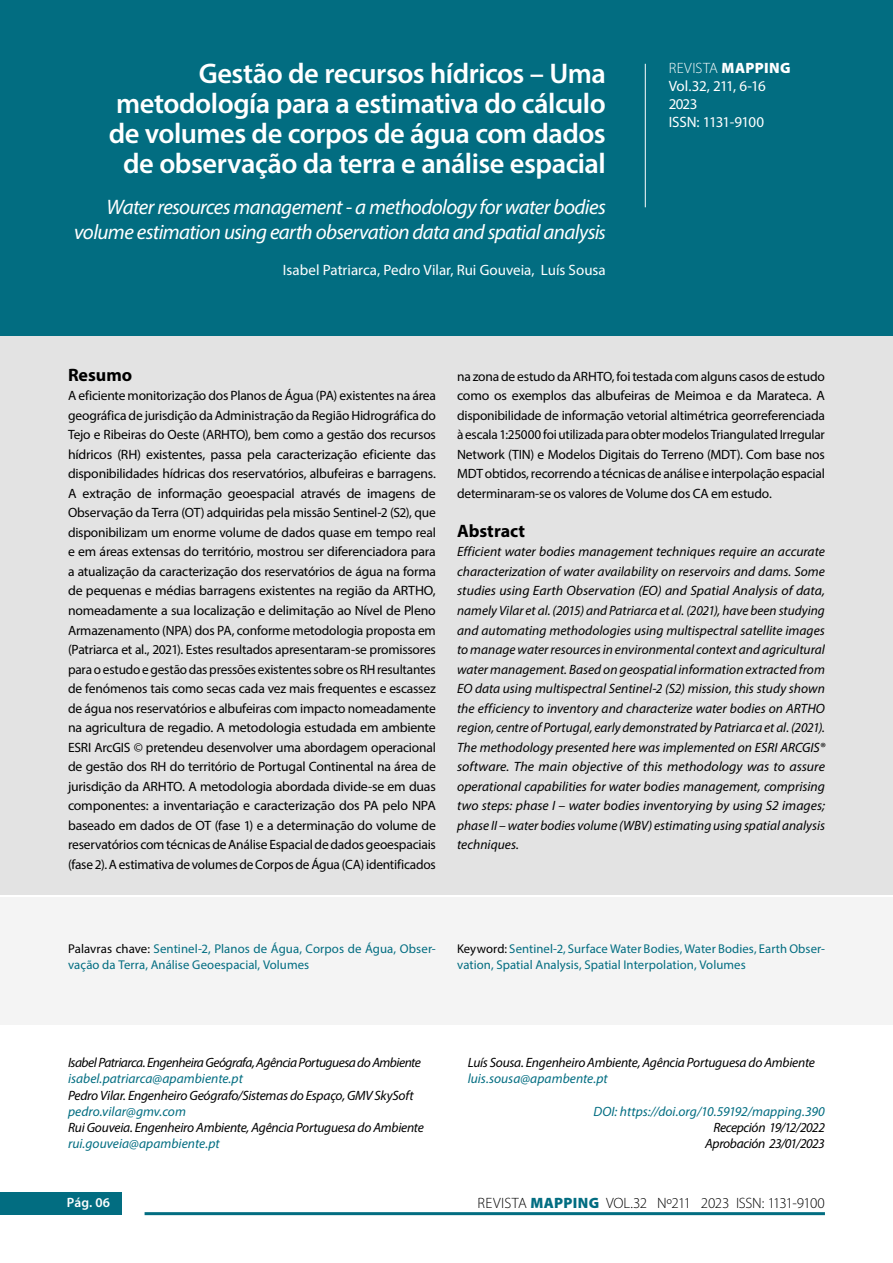
<style>
.page{position:relative;width:893px;height:1263px;background:#fff}
.page>*{position:absolute;margin:0;border:0;box-sizing:border-box;transform-origin:0 0}
.t1{font:600 28.5px/30px "Myriad Pro";letter-spacing:-.02em;color:#fff;text-align:right}
.t2{font:italic 21px/25.5px "Myriad Pro";letter-spacing:-.03em;color:#fff;text-align:right}
.t3{font:700 18px "Myriad Pro";color:#000}
.t4{font:15px "Myriad Pro";letter-spacing:-.005em;color:#fff}
.t5{font:15px/18px "Myriad Pro";letter-spacing:-.04em;color:#fff}
.t6{font:300 15px "Myriad Pro";letter-spacing:-.015em;color:#000}
.t7{font:13.5px/19.5px "Myriad Pro";letter-spacing:-.015em;color:#000;text-align:justify}
.t8{font:italic 13.5px/19.5px "Myriad Pro";letter-spacing:-.02em;color:#000;text-align:justify}
.t9{font:italic 13.5px "Myriad Pro";color:#026d81}
.t10{font:italic 13.5px "Myriad Pro";letter-spacing:-.04em;color:#000}
.t11{font:600 13.5px "Myriad Pro";color:#fff}
.t12{font:12.75px/16.5px "Myriad Pro";letter-spacing:.005em;color:#026d81}
.s1{font-size:19.5px}
.s2{font-weight:300}
.s3{font-weight:900}
.s4{color:#000}
.s5{font-weight:900;color:#026d81}
</style>
<div class="page">
<div style="left:0;top:1193px;width:121px;height:22px;background:#026d81"></div>
<hr style="left:145px;top:1212px;width:680px;height:3px;background:#026d81">
<div style="left:0;top:273px;width:893px;height:622px;background:#e3e3e3"></div>
<div style="left:0;top:0;width:893px;height:336px;background:#026d81"></div>
<div style="left:0;top:897px;width:893px;height:128px;background:#f4f4f4"></div>
<hr style="left:645px;top:64px;width:1px;height:143px;background:#fff">
<h1 class="t1" style="left:109px;top:58px;width:499px">Gestão de recursos hídricos – Uma metodología para a estimativa do cálculo de volumes de corpos de água com dados de observação da terra e análise espacial</h1>
<h2 class="t2" style="left:74px;top:193px;width:533px">Water resources management - a methodology for water bodies volume estimation using earth observation data and spatial analysi<span class="s1">s</span></h2>
<p class="t4" style="left:283px;top:261px;width:324px">Isabel Patriarca, Pedro Vilar, Rui Gouveia, Luís Sousa</p>
<p class="t5" style="left:669px;top:59px;width:123px"><span class="s2">REVISTA</span> <span class="s3">MAPPING<br></span>Vol.32, 211, 6-16<br>2023<br>ISSN: 1131-9100</p>
<h3 class="t3" style="left:68px;top:363px;width:66px">Resumo</h3>
<p class="t7" style="left:68px;top:386px;width:369px">A eficiente monitorização dos Planos de Água (PA) existentes na área geográfica de jurisdição da Administração da Região Hidrográfica do Tejo e Ribeiras do Oeste (ARHTO), bem como a gestão dos recursos hídricos (RH) existentes, passa pela caracterização eficiente das disponibilidades hídricas dos reservatórios, albufeiras e barragens.<br>A extração de informação geoespacial através de imagens de Observação da Terra (OT) adquiridas pela missão Sentinel-2 (S2), que disponibilizam um enorme volume de dados quase em tempo real e em áreas extensas do território, mostrou ser diferenciadora para a atualização da caracterização dos reservatórios de água na forma de pequenas e médias barragens existentes na região da ARTHO, nomeadamente a sua localização e delimitação ao Nível de Pleno Armazenamento (NPA) dos PA, conforme metodologia proposta em (Patriarca et al., 2021). Estes resultados apresentaram-se promissores para o estudo e gestão das pressões existentes sobre os RH resultantes de fenómenos tais como secas cada vez mais frequentes e escassez de água nos reservatórios e albufeiras com impacto nomeadamente na agricultura de regadio. A metodologia estudada em ambiente ESRI ArcGIS © pretendeu desenvolver uma abordagem operacional de gestão dos RH do território de Portugal Continental na área de jurisdição da ARHTO. A metodologia abordada divide-se em duas componentes: a inventariação e caracterização dos PA pelo NPA baseado em dados de OT (fase 1) e a determinação do volume de reservatórios com técnicas de Análise Espacial de dados geoespaciais (fase 2). A estimativa de volumes de Corpos de Água (CA) identificados</p>
<p class="t7" style="left:457px;top:366px;width:369px">na zona de estudo da ARHTO, foi testada com alguns casos de estudo como os exemplos das albufeiras de Meimoa e da Marateca. A disponibilidade de informação vetorial altimétrica georreferenciada à escala 1:25000 foi utilizada para obter modelos Triangulated Irregular Network (TIN) e Modelos Digitais do Terreno (MDT). Com base nos MDT obtidos, recorrendo a técnicas de análise e interpolação espacial determinaram-se os valores de Volume dos CA em estudo.</p>
<h3 class="t3" style="left:457px;top:519px;width:69px">Abstract</h3>
<p class="t8" style="left:457px;top:542px;width:369px">Efficient water bodies management techniques require an accurate characterization of water availability on reservoirs and dams. Some studies using Earth Observation (EO) and Spatial Analysis of data, namely Vilar et al. (2015) and Patriarca et al. (2021), have been studying and automating methodologies using multispectral satellite images to manage water resources in environmental context and agricultural water management. Based on geospatial information extracted from EO data using multispectral Sentinel-2 (S2) mission, this study shown the efficiency to inventory and characterize water bodies on ARTHO region, centre of Portugal, early demonstrated by Patriarca et al. (2021).<br>The methodology presented here was implemented on ESRI ARCGIS® software. The main objective of this methodology was to assure operational capabilities for water bodies management, comprising two steps: phase I – water bodies inventorying by using S2 images; phase II – water bodies volume (WBV) estimating using spatial analysis techniques.</p>
<p class="t12" style="left:68px;top:940px;width:369px"><span class="s4">Palavras chave:</span> Sentinel-2, Planos de Água, Corpos de Água, Obser&shy;vação da Terra, Análise Geoespacial, Volumes</p>
<p class="t12" style="left:457px;top:940px;width:369px"><span class="s4">Keyword:</span> Sentinel-2, Surface Water Bodies, Water Bodies, Earth Obser&shy;vation, Spatial Analysis, Spatial Interpolation, Volumes</p>
<p class="t10" style="left:68px;top:1054px;width:354px">Isabel Patriarca. Engenheira Geógrafa, Agência Portuguesa do Ambiente</p>
<p class="t9" style="left:68px;top:1070px;width:176px">isabel.patriarca@apambiente.pt</p>
<p class="t8" style="left:68px;top:1085px;width:347px">Pedro Vilar. Engenheiro Geógrafo/Sistemas do Espaço, GMV SkySoft</p>
<p class="t9" style="left:68px;top:1103px;width:119px">pedro.vilar@gmv.com</p>
<p class="t8" style="left:68px;top:1117px;width:357px">Rui Gouveia. Engenheiro Ambiente, Agência Portuguesa do Ambiente</p>
<p class="t9" style="left:68px;top:1135px;width:153px">rui.gouveia@apambiente.pt</p>
<p class="t8" style="left:468px;top:1053px;width:349px">Luís Sousa. Engenheiro Ambiente, Agência Portuguesa do Ambiente</p>
<p class="t9" style="left:468px;top:1070px;width:142px">luis.sousa@apambente.pt</p>
<p class="t9" style="left:593px;top:1103px;width:233px">DOI: https://doi.org/10.59192/mapping.390</p>
<p class="t8" style="left:705px;top:1119px;width:121px;line-height:16.2px;text-align:right">Recepción 19/12/2022<br>Aprobación 23/01/2023</p>
<p class="t11" style="left:67px;top:1194px;width:45px">Pág. 06</p>
<p class="t6" style="left:478px;top:1194px;width:349px">REVISTA <span class="s5">MAPPING</span> VOL.32 Nº211 2023 ISSN: 1131-9100</p>
</div>
